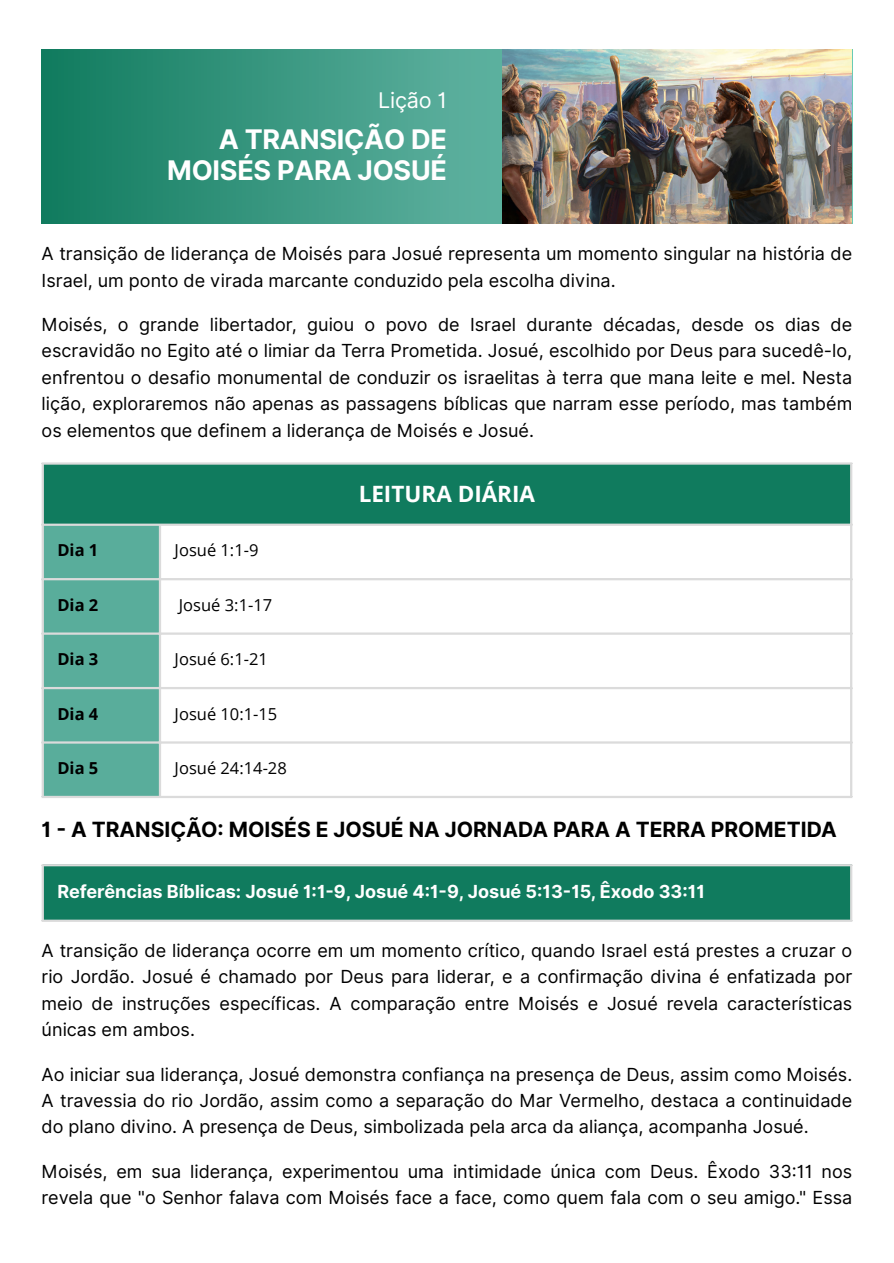
<style>
.page{position:relative;width:894px;height:1263px;background:#fff}
.page>*{position:absolute;margin:0;border:0;box-sizing:border-box;transform-origin:0 0}
.t1{font:700 27px/30.8px "Inter";letter-spacing:-.01em;color:#fff;text-align:right}
.t2{font:700 22.5px "Open Sans";color:#fff}
.t3{font:21.6px "Inter";letter-spacing:-.01em;color:#fff}
.t4{font:700 21px "Inter";color:#000}
.t5{font:18px/26.4px "Inter";color:#000;text-align:justify}
.t6{font:700 18px "Inter";color:#fff}
.t7{font:16.5px "Open Sans";color:#000}
.t8{font:700 16.5px "Open Sans";color:#000}
</style>
<div class="page">
<svg style="left:42px;top:50px;width:810px;height:174px;background:#389680"></svg>
<img style="left:502px;top:50px;width:349px;height:174px">
<div style="left:42px;top:463px;width:809px;height:62px;background:#107b5e"></div>
<div style="left:44px;top:526px;width:115px;height:270px;background:#59ad9b"></div>
<hr style="left:42px;top:465px;width:2px;height:331px;background:#dbdbdb">
<hr style="left:159px;top:526px;width:2px;height:270px;background:#dbdbdb">
<hr style="left:849px;top:465px;width:3px;height:331px;background:#dbdbdb">
<hr style="left:42px;top:462px;width:810px;height:3px;background:#dbdbdb">
<hr style="left:42px;top:524px;width:810px;height:2px;background:#dbdbdb">
<hr style="left:42px;top:578px;width:810px;height:2px;background:#dbdbdb">
<hr style="left:42px;top:632px;width:810px;height:3px;background:#dbdbdb">
<hr style="left:42px;top:687px;width:810px;height:2px;background:#dbdbdb">
<hr style="left:42px;top:741px;width:810px;height:3px;background:#dbdbdb">
<hr style="left:42px;top:796px;width:810px;height:2px;background:#dbdbdb">
<div style="left:42px;top:865px;width:809px;height:56px;background:#107b5e"></div>
<hr style="left:42px;top:866px;width:2px;height:54px;background:#dbdbdb">
<hr style="left:849px;top:866px;width:3px;height:54px;background:#dbdbdb">
<hr style="left:42px;top:864px;width:810px;height:2px;background:#dbdbdb">
<hr style="left:42px;top:920px;width:810px;height:2px;background:#dbdbdb">
<p class="t3" style="left:378px;top:87px;width:70px">Lição 1</p>
<p class="t1" style="left:167px;top:124px;width:281px">A TRANSIÇÃO DE<br>MOISÉS PARA JOSUÉ</p>
<h3 class="t5" style="left:42px;top:240px;width:811px;line-height:27px">A transição de liderança de Moisés para Josué representa um momento singular na história de<br>Israel, um ponto de virada marcante conduzido pela escolha divina.</h3>
<h3 class="t5" style="left:42px;top:311px;width:811px">Moisés, o grande libertador, guiou o povo de Israel durante décadas, desde os dias de escravidão no Egito até o limiar da Terra Prometida. Josué, escolhido por Deus para sucedê-lo, enfrentou o desafio monumental de conduzir os israelitas à terra que mana leite e mel. Nesta lição, exploraremos não apenas as passagens bíblicas que narram esse período, mas também os elementos que definem a liderança de Moisés e Josué.</h3>
<p class="t8" style="left:57px;top:539px;width:42px">Dia 1</p>
<p class="t7" style="left:174px;top:539px;width:85px">Josué 1:1-9</p>
<p class="t8" style="left:57px;top:593px;width:42px">Dia 2</p>
<p class="t7" style="left:179px;top:593px;width:95px">Josué 3:1-17</p>
<p class="t8" style="left:57px;top:647px;width:42px">Dia 3</p>
<p class="t7" style="left:174px;top:647px;width:95px">Josué 6:1-21</p>
<p class="t8" style="left:57px;top:702px;width:42px">Dia 4</p>
<p class="t7" style="left:174px;top:702px;width:104px">Josué 10:1-15</p>
<p class="t8" style="left:57px;top:756px;width:42px">Dia 5</p>
<p class="t7" style="left:174px;top:756px;width:114px">Josué 24:14-28</p>
<p class="t2" style="left:358px;top:478px;width:178px">LEITURA DIÁRIA</p>
<h1 class="t4" style="left:42px;top:817px;width:796px">1 - A TRANSIÇÃO: MOISÉS E JOSUÉ NA JORNADA PARA A TERRA PROMETIDA</h1>
<p class="t6" style="left:57px;top:880px;width:648px">Referências Bíblicas: Josué 1:1-9, Josué 4:1-9, Josué 5:13-15, Êxodo 33:11</p>
<h3 class="t5" style="left:42px;top:938px;width:811px">A transição de liderança ocorre em um momento crítico, quando Israel está prestes a cruzar o rio Jordão. Josué é chamado por Deus para liderar, e a confirmação divina é enfatizada por meio de instruções específicas. A comparação entre Moisés e Josué revela características únicas em ambos.</h3>
<h3 class="t5" style="left:42px;top:1062px;width:811px;line-height:25.8px">Ao iniciar sua liderança, Josué demonstra confiança na presença de Deus, assim como Moisés.<br>A travessia do rio Jordão, assim como a separação do Mar Vermelho, destaca a continuidade do plano divino. A presença de Deus, simbolizada pela arca da aliança, acompanha Josué.</h3>
<h3 class="t5" style="left:42px;top:1158px;width:811px;line-height:25.8px">Moisés, em sua liderança, experimentou uma intimidade única com Deus. Êxodo 33:11 nos revela que "o Senhor falava com Moisés face a face, como quem fala com o seu amigo." Essa</h3>
</div>
